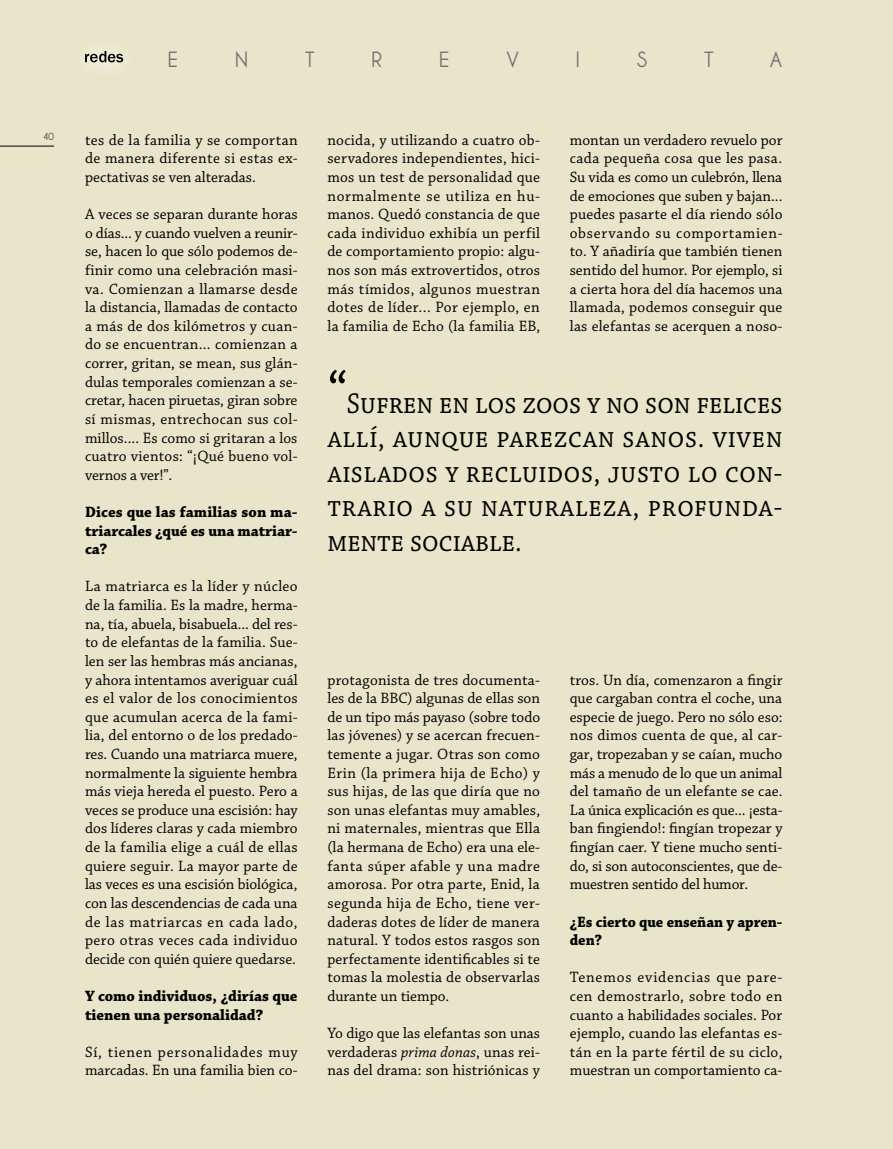
<style>
.page{position:relative;width:893px;height:1149px;background:#fff}
.page>*{position:absolute;margin:0;border:0;box-sizing:border-box;transform-origin:0 0}
.t1{font:30px/34.5px "Chaparral Pro";letter-spacing:.025em;color:#000;text-align:justify;scale:.9 1}
.t2{font:700 22.5px "Champagne&Limousines";color:#707173}
.t3{font:15.75px/18.6px "Chaparral Pro";letter-spacing:.025em;color:#000;text-align:justify}
.t4{font:700 15.75px/18.6px "Chaparral Pro";color:#000;text-align:justify}
.t5{font:700 15.75px/18.6px "Chaparral Pro";color:#000;scale:.95 1}
.t6{font:10.5px "Champagne&Limousines";color:#000}
.s1{font-size:60px}
.s2{font-style:italic}
</style>
<div class="page">
<div style="left:0;top:0;width:893px;height:1148px;background:#e9e5ca"></div>
<hr style="left:0;top:146px;width:54px;height:1px;background:#000">
<svg style="left:85px;top:51px;width:38px;height:11px"></svg>
<p class="t6" style="left:43px;top:131px;width:12px">40</p>
<h2 class="t2" style="left:168px;top:46px;width:12px">E</h2>
<h2 class="t2" style="left:235px;top:46px;width:14px">N</h2>
<h2 class="t2" style="left:305px;top:46px;width:40px">TR</h2>
<h2 class="t2" style="left:439px;top:46px;width:12px">E</h2>
<h2 class="t2" style="left:506px;top:46px;width:57px">VISTA</h2>
<p class="t3" style="left:85px;top:131px;width:214px">tes de la familia y se comportan de manera diferente si estas ex&shy;pectativas se ven alteradas.</p>
<p class="t3" style="left:85px;top:205px;width:214px">A veces se separan durante horas o días... y cuando vuelven a reunir&shy;se, hacen lo que sólo podemos de&shy;finir como una celebración masi&shy;va. Comienzan a llamarse desde la distancia, llamadas de contacto a más de dos kilómetros y cuan&shy;do se encuentran... comienzan a correr, gritan, se mean, sus glán&shy;dulas temporales comienzan a se&shy;cretar, hacen piruetas, giran sobre sí mismas, entrechocan sus col&shy;millos.... Es como si gritaran a los cuatro vientos: “¡Qué bueno vol&shy;vernos a ver!”.</p>
<p class="t4" style="left:85px;top:503px;width:214px">Dices que las familias son ma&shy;triarcales ¿qué es una matriar&shy;ca?</p>
<p class="t3" style="left:85px;top:577px;width:214px">La matriarca es la líder y núcleo de la familia. Es la madre, herma&shy;na, tía, abuela, bisabuela... del res&shy;to de elefantas de la familia. Sue&shy;len ser las hembras más ancianas, y ahora intentamos averiguar cuál es el valor de los conocimientos que acumulan acerca de la fami&shy;lia, del entorno o de los predado&shy;res. Cuando una matriarca muere, normalmente la siguiente hembra más vieja hereda el puesto. Pero a veces se produce una escisión: hay dos líderes claras y cada miembro de la familia elige a cuál de ellas quiere seguir. La mayor parte de las veces es una escisión biológica, con las descendencias de cada una de las matriarcas en cada lado, pero otras veces cada individuo decide con quién quiere quedarse.</p>
<p class="t4" style="left:85px;top:986px;width:214px">Y como individuos, ¿dirías que tienen una personalidad?</p>
<p class="t3" style="left:85px;top:1042px;width:214px">Sí, tienen personalidades muy marcadas. En una familia bien co-</p>
<p class="t3" style="left:327px;top:131px;width:214px">nocida, y utilizando a cuatro ob&shy;servadores independientes, hici&shy;mos un test de personalidad que normalmente se utiliza en hu&shy;manos. Quedó constancia de que cada individuo exhibía un perfil de comportamiento propio: algu&shy;nos son más extrovertidos, otros más tímidos, algunos muestran dotes de líder... Por ejemplo, en la familia de Echo (la familia EB,</p>
<p class="t3" style="left:570px;top:131px;width:214px">montan un verdadero revuelo por cada pequeña cosa que les pasa.<br>Su vida es como un culebrón, llena de emociones que suben y bajan... puedes pasarte el día riendo sólo observando su comportamien&shy;to. Y añadiría que también tienen sentido del humor. Por ejemplo, si a cierta hora del día hacemos una llamada, podemos conseguir que las elefantas se acerquen a noso-</p>
<h1 class="t1" style="left:327px;top:387px;width:507px"><span class="s1">“</span>Sufren en los zoos y no son felices allí, aunque parezcan sanos. viven aislados y recluidos, justo lo con&shy;trario a su naturaleza, profunda&shy;mente sociable.</h1>
<p class="t3" style="left:327px;top:670px;width:214px">protagonista de tres documenta&shy;les de la BBC) algunas de ellas son de un tipo más payaso (sobre todo las jóvenes) y se acercan frecuen&shy;temente a jugar. Otras son como Erin (la primera hija de Echo) y sus hijas, de las que diría que no son unas elefantas muy amables, ni maternales, mientras que Ella (la hermana de Echo) era una ele&shy;fanta súper afable y una madre amorosa. Por otra parte, Enid, la segunda hija de Echo, tiene ver&shy;daderas dotes de líder de manera natural. Y todos estos rasgos son perfectamente identificables si te tomas la molestia de observarlas durante un tiempo.</p>
<p class="t3" style="left:327px;top:1024px;width:214px">Yo digo que las elefantas son unas verdaderas <span class="s2">prima donas</span>, unas rei&shy;nas del drama: son histriónicas y</p>
<p class="t3" style="left:570px;top:670px;width:214px">tros. Un día, comenzaron a fingir que cargaban contra el coche, una especie de juego. Pero no sólo eso: nos dimos cuenta de que, al car&shy;gar, tropezaban y se caían, mucho más a menudo de lo que un animal del tamaño de un elefante se cae.<br>La única explicación es que... ¡esta&shy;ban fingiendo!: fingían tropezar y fingían caer. Y tiene mucho senti&shy;do, si son autoconscientes, que de&shy;muestren sentido del humor.</p>
<p class="t5" style="left:570px;top:912px;width:225px">¿Es cierto que enseñan y apren&shy;den?</p>
<p class="t3" style="left:570px;top:968px;width:214px">Tenemos evidencias que pare&shy;cen demostrarlo, sobre todo en cuanto a habilidades sociales. Por ejemplo, cuando las elefantas es&shy;tán en la parte fértil de su ciclo, muestran un comportamiento ca-</p>
</div>
